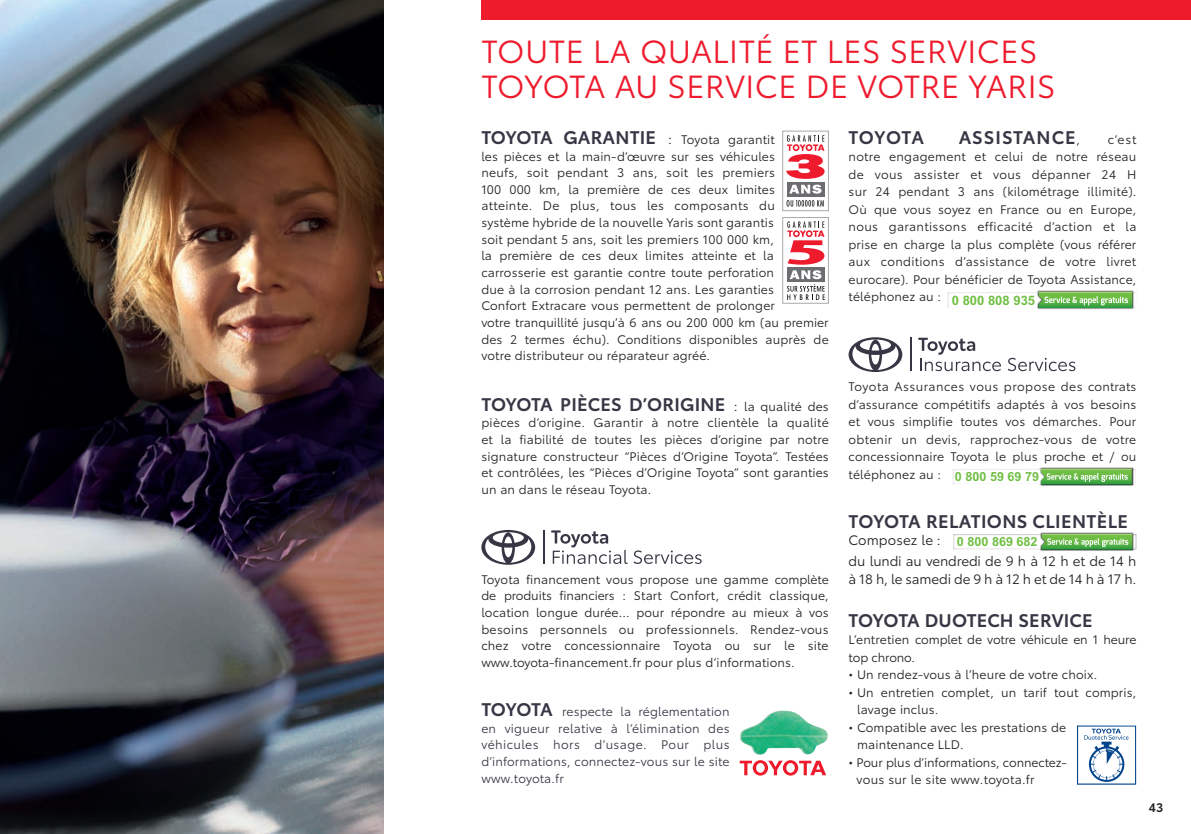
<style>
.page{position:relative;width:1191px;height:834px;background:#fff}
.page>*{position:absolute;margin:0;border:0;box-sizing:border-box;transform-origin:0 0}
.E_HEADING_PMS261{font:31.5px/35px "Toyota Type";letter-spacing:.015em;color:#ee1b2d}
.F3_Légende_maigre{font:600 18.03px "Toyota Type";letter-spacing:.01em;color:#383644}
.F3_Légende_maigre-2{font:600 18.03px "Toyota Type";letter-spacing:.055em;color:#383644}
.F3_Légende_maigre-3{font:13.47px "Toyota Type";letter-spacing:-.01em;color:#231f20}
.F3_Légende_maigre-4{font:13.47px "Toyota Type";letter-spacing:.01em;color:#231f20}
.t1{font:700 12.95px "Arial";color:#71bf44}
.t2{font:700 12.6px "Arial";color:#71bf44}
.F3_Légende_maigre-5{font:12.25px/16.6px "Toyota Type";letter-spacing:.01em;color:#231f20;text-align:justify}
.F3_Légende_maigre-6{font:12.25px/16.6px "Toyota Type";letter-spacing:.01em;color:#383644;text-align:justify}
.F3_Légende_maigre-7{font:12.25px/17.5px "Toyota Type";letter-spacing:-.01em;color:#231f20}
.t3{font:600 12.25px "Toyota Type";color:#231f20}
.s1{font-weight:400;font-size:13.47px;color:#231f20}
.s2{font-weight:400;font-size:12.25px;color:#231f20}
.s3{font-weight:600;font-size:18.03px}
</style>
<div class="page">
<img style="left:0;top:0;width:384px;height:833px">
<svg style="left:739px;top:760px;width:87px;height:15px"></svg>
<img style="left:739px;top:710px;width:88px;height:44px">
<svg style="left:1077px;top:725px;width:59px;height:59px"></svg>
<div style="left:782px;top:131px;width:47px;height:80px;background:#fff;border:1px solid #a8a9ad"></div>
<div style="left:786px;top:182px;width:38px;height:15px;background:#6c6d70"></div>
<svg style="left:786px;top:135px;width:38px;height:59px"></svg>
<svg style="left:786px;top:200px;width:38px;height:6px"></svg>
<div style="left:782px;top:217px;width:47px;height:86px;background:#fff;border:1px solid #a8a9ad"></div>
<svg style="left:787px;top:221px;width:37px;height:43px"></svg>
<div style="left:787px;top:267px;width:37px;height:15px;background:#6c6d70"></div>
<svg style="left:787px;top:270px;width:38px;height:30px"></svg>
<img style="left:947px;top:292px;width:189px;height:15px">
<img style="left:1037px;top:290px;width:97px;height:19px">
<img style="left:1037px;top:292px;width:97px;height:15px">
<svg style="left:1038px;top:291px;width:94px;height:17px;background:#79bc65"></svg>
<img style="left:953px;top:534px;width:183px;height:15px">
<img style="left:1040px;top:532px;width:94px;height:19px">
<img style="left:1040px;top:534px;width:94px;height:15px">
<svg style="left:1041px;top:533px;width:91px;height:16px"></svg>
<div style="left:481px;top:0;width:710px;height:20px;background:#ee1b2d"></div>
<hr style="left:543px;top:530px;width:1px;height:33px;background:#383644">
<svg style="left:551px;top:530px;width:76px;height:34px"></svg>
<svg style="left:633px;top:550px;width:68px;height:14px"></svg>
<svg style="left:481px;top:530px;width:54px;height:34px"></svg>
<img style="left:953px;top:469px;width:182px;height:15px">
<img style="left:1039px;top:467px;width:94px;height:19px">
<img style="left:1039px;top:469px;width:94px;height:15px">
<svg style="left:1041px;top:468px;width:90px;height:16px"></svg>
<hr style="left:910px;top:337px;width:1px;height:34px;background:#383644">
<svg style="left:848px;top:337px;width:54px;height:35px"></svg>
<svg style="left:918px;top:337px;width:83px;height:34px"></svg>
<svg style="left:1008px;top:358px;width:67px;height:13px"></svg>
<p class="E_HEADING_PMS261" style="left:481px;top:32px;width:576px">TOUTE LA QUALITÉ ET LES SERVICES<br>TOYOTA AU SERVICE DE VOTRE YARIS</p>
<p class="F3_Légende_maigre" style="left:481px;top:123px;width:295px">TOYOTA GARANTIE <span class="s1">:</span> <span class="s2">Toyota garantit</span></p>
<p class="F3_Légende_maigre-5" style="left:481px;top:147px;width:349px;text-align:left">les pièces et la main-d’œuvre sur ses véhicules<br>neufs, soit pendant 3 ans, soit les premiers<br>100 000 km, la première de ces deux limites atteinte. De plus, tous les composants du<br>système hybride de la nouvelle Yaris sont garantis<br>soit pendant 5 ans, soit les premiers 100 000 km,<br>la première de ces deux limites atteinte et la carrosserie est garantie contre toute perforation<br>due à la corrosion pendant 12 ans. Les garanties<br>Confort Extracare vous permettent de prolonger<br>votre tranquillité jusqu’à 6 ans ou 200 000 km (au premier des 2 termes échu). Conditions disponibles auprès de votre distributeur ou réparateur agréé.</p>
<p class="F3_Légende_maigre" style="left:481px;top:390px;width:349px">TOYOTA PIÈCES D’ORIGINE <span class="s1">:</span> <span class="s2">la qualité des</span></p>
<p class="F3_Légende_maigre-5" style="left:481px;top:413px;width:349px">pièces d’origine. Garantir à notre clientèle la qualité et la fiabilité de toutes les pièces d’origine par notre signature constructeur “Pièces d’Origine Toyota”. Testées et contrôlées, les “Pièces d’Origine Toyota” sont garanties un an dans le réseau Toyota.</p>
<p class="F3_Légende_maigre" style="left:848px;top:123px;width:77px">TOYOTA</p>
<p class="F3_Légende_maigre-2" style="left:959px;top:123px;width:123px">ASSISTANCE<span class="s2">,</span></p>
<p class="F3_Légende_maigre-5" style="left:848px;top:130px;width:289px;line-height:17.5px;text-indent:259px">c’est notre engagement et celui de notre réseau de vous assister et vous dépanner 24 H sur 24 pendant 3 ans (kilométrage illimité).<br>Où que vous soyez en France ou en Europe, nous garantissons efficacité d’action et la prise en charge la plus complète (vous référer aux conditions d’assistance de votre livret eurocare). Pour bénéficier de Toyota Assistance, téléphonez au :</p>
<p class="t1" style="left:952px;top:291px;width:85px">0 800 808 935</p>
<p class="F3_Légende_maigre-5" style="left:848px;top:377px;width:289px;line-height:17.5px">Toyota Assurances vous propose des contrats d’assurance compétitifs adaptés à vos besoins et vous simplifie toutes vos démarches. Pour obtenir un devis, rapprochez-vous de votre concessionnaire Toyota le plus proche et / ou téléphonez au :</p>
<p class="t2" style="left:955px;top:468px;width:86px">0 800 59 69 79</p>
<p class="F3_Légende_maigre" style="left:848px;top:507px;width:281px">TOYOTA RELATIONS CLIENTÈLE</p>
<p class="F3_Légende_maigre-4" style="left:848px;top:530px;width:94px">Composez le :</p>
<p class="F3_Légende_maigre-3" style="left:848px;top:551px;width:289px">du lundi au vendredi de 9 h à 12 h et de 14 h</p>
<p class="t2" style="left:957px;top:533px;width:82px">0 800 869 682</p>
<p class="F3_Légende_maigre-5" style="left:481px;top:570px;width:349px">Toyota financement vous propose une gamme complète</p>
<p class="F3_Légende_maigre-3" style="left:848px;top:568px;width:289px">à 18 h, le samedi de 9 h à 12 h et de 14 h à 17 h.</p>
<p class="F3_Légende_maigre-5" style="left:481px;top:586px;width:349px">de produits financiers : Start Confort, crédit classique, location longue durée... pour répondre au mieux à vos besoins personnels ou professionnels. Rendez-vous chez votre concessionnaire Toyota ou sur le site www.toyota-financement.fr pour plus d’informations.</p>
<p class="F3_Légende_maigre" style="left:848px;top:606px;width:246px">TOYOTA DUOTECH SERVICE</p>
<p class="F3_Légende_maigre-7" style="left:848px;top:630px;width:289px">L’entretien complet de votre véhicule en 1 heure top chrono.</p>
<p class="F3_Légende_maigre-5" style="left:848px;top:665px;width:250px">• Un rendez-vous à l’heure de votre choix.</p>
<p class="F3_Légende_maigre-5" style="left:857px;top:682px;width:281px;line-height:17.5px;text-indent:-9px">• Un entretien complet, un tarif tout compris, lavage inclus.</p>
<p class="F3_Légende_maigre-5" style="left:857px;top:717px;width:211px;line-height:17.5px;text-indent:-9px">• Compatible avec les prestations de maintenance LLD.</p>
<p class="F3_Légende_maigre-7" style="left:856px;top:752px;width:212px;text-indent:-8px">• Pour plus d’informations, connectez&shy;vous sur le site www.toyota.fr</p>
<p class="F3_Légende_maigre-6" style="left:481px;top:702px;width:250px"><span class="s3">TOYOTA</span> respecte la réglementation en vigueur relative à l’élimination des véhicules hors d’usage. Pour plus d’informations, connectez-vous sur le site www.toyota.fr</p>
<p class="t3" style="left:1149px;top:798px;width:16px">43</p>
</div>
